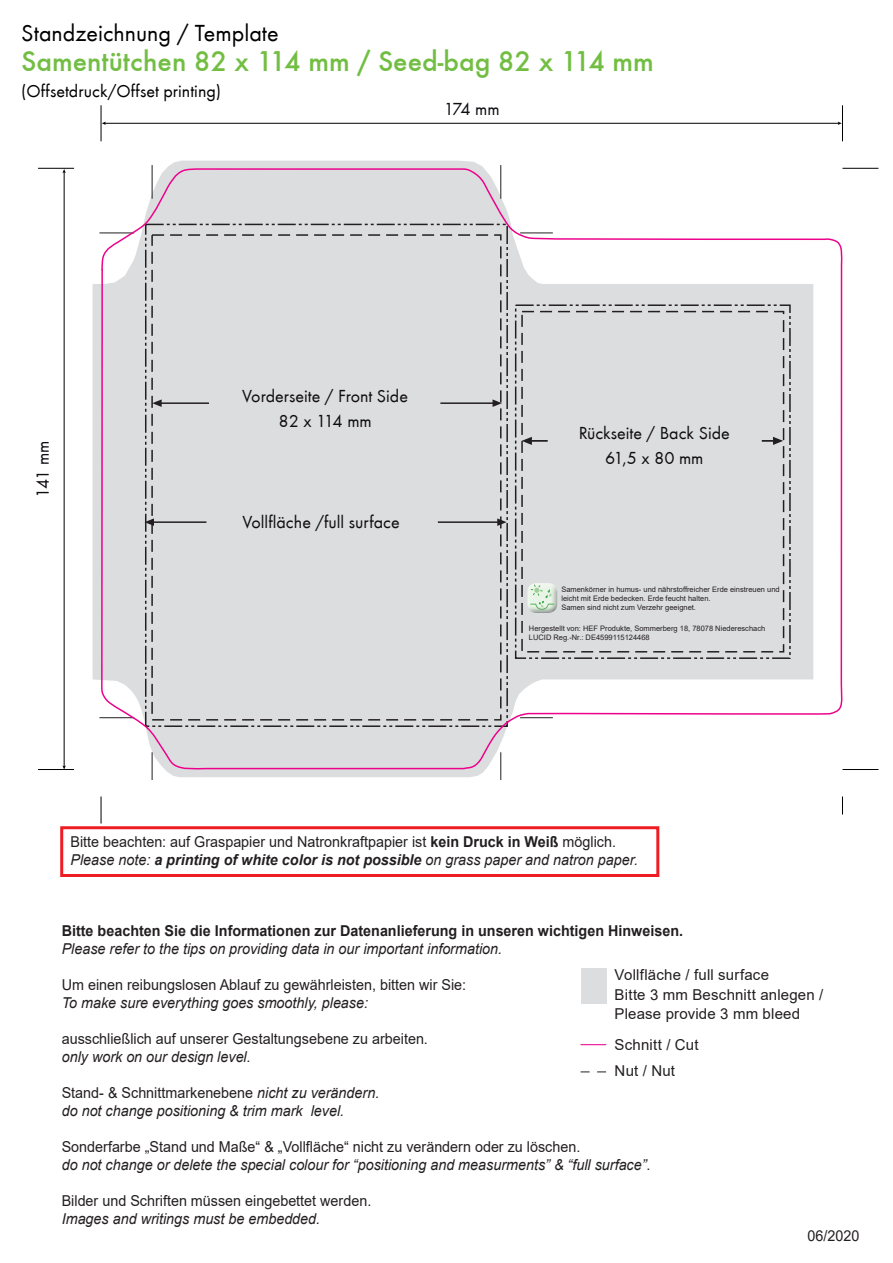
<style>
.page{position:relative;width:893px;height:1263px;background:#fff}
.page>*{position:absolute;margin:0;border:0;box-sizing:border-box;transform-origin:0 0}
.t1{font:29.55px "Futura T Medium";color:#72be43}
.t2{font:24px "Futura T";color:#000}
.t3{font:18px/25.5px "Futura T";color:#0f0c12;text-align:center}
.t4{font:18px "Futura T";color:#000}
.t5{font:italic 15px/18px "Arial";color:#231f20;scale:.96 1}
.t6{font:15px/18px "Arial";color:#231f20;scale:.96 1}
.t7{font:15px/19.5px "Arial";color:#231f20}
.t8{font:700 15px "Arial";color:#231f20;scale:.96 1}
.t9{font:7.5px/9px "Arial";color:#231f20}
.s1{font-weight:700}
.s2{font-style:italic}
.s3{font-weight:700;font-style:italic}
.s4{font-style:normal}
</style>
<div class="page">
<svg style="left:93px;top:161px;width:409px;height:616px;fill:#dcdddf"></svg>
<hr style="left:500px;top:165px;width:1px;height:34px;background:#231f20">
<hr style="left:152px;top:165px;width:1px;height:34px;background:#231f20">
<hr style="left:99px;top:717px;width:35px;height:1px;background:#231f20">
<hr style="left:99px;top:232px;width:35px;height:1px;background:#231f20">
<svg style="left:100px;top:167px;width:745px;height:605px"></svg>
<hr style="left:101px;top:105px;width:1px;height:36px;background:#000">
<hr style="left:38px;top:168px;width:36px;height:1px;background:#000">
<hr style="left:38px;top:769px;width:36px;height:1px;background:#000">
<svg style="left:101px;top:796px;width:1px;height:27px"></svg>
<hr style="left:842px;top:105px;width:1px;height:36px;background:#000">
<hr style="left:842px;top:168px;width:36px;height:1px;background:#000">
<hr style="left:842px;top:769px;width:36px;height:1px;background:#000">
<svg style="left:842px;top:796px;width:1px;height:18px"></svg>
<hr style="left:104px;top:123px;width:735px;height:1px;background:#000">
<hr style="left:64px;top:172px;width:1px;height:595px;background:#000">
<svg style="left:62px;top:765px;width:4px;height:4px"></svg>
<img style="left:527px;top:583px;width:30px;height:29px">
<svg style="left:530px;top:584px;width:24px;height:29px"></svg>
<div style="left:581px;top:968px;width:25px;height:36px;background:#dcdddf"></div>
<svg style="left:581px;top:1044px;width:25px;height:1px"></svg>
<div style="left:60px;top:826px;width:599px;height:51px;border:3px solid #ee1d23"></div>
<h2 class="t2" style="left:21px;top:20px;width:259px">Standzeichnung / Template</h2>
<h1 class="t1" style="left:21px;top:44px;width:634px">Samentütchen 82 x 114 mm / Seed-bag 82 x 114 mm</h1>
<p class="t4" style="left:21px;top:81px;width:201px">(Offsetdruck/Offset printing)</p>
<p class="t3" style="left:444px;top:97px;width:57px">174 mm</p>
<p class="t3" style="left:30px;top:498px;width:58px;rotate:-90deg">141 mm</p>
<p class="t3" style="left:242px;top:383px;width:167px">Vorderseite / Front Side<br>82 x 114 mm</p>
<p class="t3" style="left:242px;top:509px;width:159px">Vollfläche /full surface</p>
<p class="t3" style="left:579px;top:420px;width:153px">Rückseite / Back Side<br>61,5 x 80 mm</p>
<p class="t9" style="left:561px;top:584px;width:220px">Samenkörner in humus- und nährstoffreicher Erde einstreuen und leicht mit Erde bedecken. Erde feucht halten.<br>Samen sind nicht zum Verzehr geeignet.</p>
<p class="t9" style="left:529px;top:624px;width:238px">Hergestellt von: HEF Produkte, Sommerberg 18, 78078 Niedereschach<br>LUCID Reg.-Nr.: DE4599115124468</p>
<p class="t6" style="left:71px;top:832px;width:593px">Bitte beachten: auf Graspapier und Natronkraftpapier ist <span class="s1">kein Druck in Weiß</span> möglich.<br><span class="s2">Please note:</span> <span class="s3">a printing of white color is not possible</span> <span class="s2">on grass paper and natron paper.</span></p>
<p class="t8" style="left:62px;top:920px;width:649px">Bitte beachten Sie die Informationen zur Datenanlieferung in unseren wichtigen Hinweisen.</p>
<p class="t5" style="left:62px;top:940px;width:460px">Please refer to the tips on providing data in our important information.</p>
<p class="t6" style="left:62px;top:975px;width:423px">Um einen reibungslosen Ablauf zu gewährleisten, bitten wir Sie:</p>
<p class="t5" style="left:62px;top:994px;width:321px">To make sure everything goes smoothly, please:</p>
<p class="t6" style="left:62px;top:1029px;width:383px">ausschließlich auf unserer Gestaltungsebene zu arbeiten.</p>
<p class="t5" style="left:62px;top:1048px;width:198px">only work on our design level.</p>
<p class="t5" style="left:62px;top:1084px;width:332px"><span class="s4">Stand- &amp; Schnittmarkenebene</span> nicht zu verändern. do not change positioning &amp; trim mark level.</p>
<p class="t5" style="left:62px;top:1138px;width:615px"><span class="s4">Sonderfarbe „Stand und Maße“ &amp; „Vollfläche“ nicht zu verändern oder zu löschen.<br></span>do not change or delete the special colour for “positioning and measurments” &amp; “full surface”<span class="s4">.</span></p>
<p class="t6" style="left:62px;top:1191px;width:324px">Bilder und Schriften müssen eingebettet werden.</p>
<p class="t5" style="left:62px;top:1210px;width:271px">Images and writings must be embedded.</p>
<p class="t7" style="left:615px;top:965px;width:210px">Vollfläche / full surface<br>Bitte 3 mm Beschnitt anlegen /<br>Please provide 3 mm bleed</p>
<p class="t7" style="left:615px;top:1032px;width:85px;line-height:26.2px">Schnitt / Cut<br>Nut / Nut</p>
<p class="t6" style="left:807px;top:1226px;width:56px">06/2020</p>
</div>
